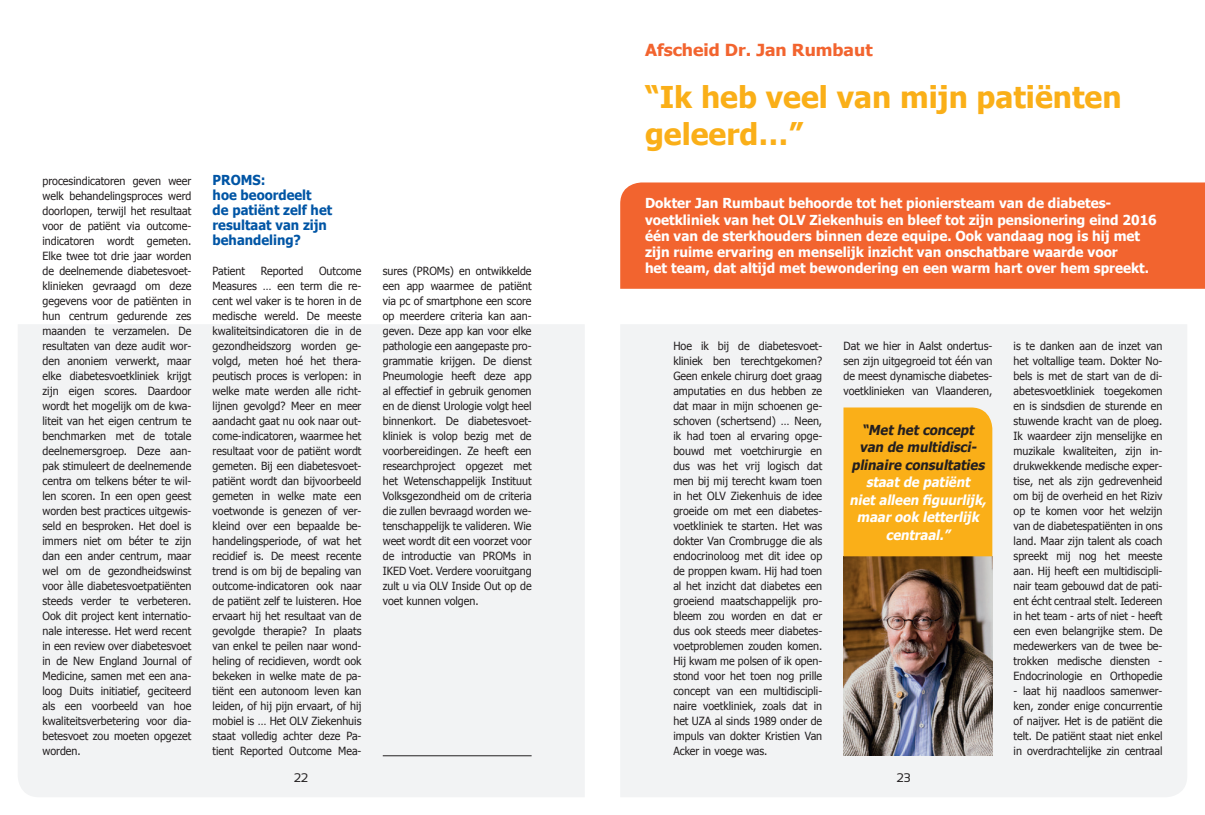
<style>
.page{position:relative;width:1205px;height:815px;background:#fff}
.page>*{position:absolute;margin:0;border:0;box-sizing:border-box;transform-origin:0 0}
.t1{font:700 30px/37.5px "Tahoma";color:#faaf18}
.t2{font:700 16.62px "Tahoma";color:#f2642f;scale:1.05 1}
.t3{font:700 13.75px/16.2px "Tahoma";color:#fff}
.t4{font:700 13.75px/15px "Tahoma";color:#0155a5;scale:.95 1}
.t5{font:italic 700 13.75px/17.5px "Tahoma";color:#fff;text-align:center;scale:.95 1}
.t6{font:italic 700 13.75px/17.5px "Tahoma";color:#231f20;text-align:center;scale:.95 1}
.t7{font:12.5px "Sansation";color:#231f20}
.t8{font:11.25px/15px "Tahoma";color:#231f20;text-align:justify;scale:.95 1}
</style>
<div class="page">
<div style="left:620px;top:324px;width:567px;height:473px;background:#f2f3f4"></div>
<div style="left:18px;top:324px;width:567px;height:473px;background:#f2f3f4"></div>
<div style="left:620px;top:182px;width:585px;height:107px;background:#f2642f"></div>
<img style="left:843px;top:556px;width:149px;height:199px">
<hr style="left:383px;top:755px;width:148px;height:1px;background:#231f20">
<div style="left:843px;top:407px;width:149px;height:149px;background:#faaf18"></div>
<h2 class="t2" style="left:645px;top:38px;width:218px">Afscheid Dr. Jan Rumbaut</h2>
<p class="t8" style="left:43px;top:173px;width:158px">procesindicatoren geven weer welk behandelingsproces werd doorlopen, terwijl het resultaat voor de patiënt via outcome&shy;indicatoren wordt gemeten.<br>Elke twee tot drie jaar worden de deelnemende diabetesvoet&shy;klinieken gevraagd om deze gegevens voor de patiënten in hun centrum gedurende zes maanden te verzamelen. De resultaten van deze audit wor&shy;den anoniem verwerkt, maar elke diabetesvoetkliniek krijgt zijn eigen scores. Daardoor wordt het mogelijk om de kwa&shy;liteit van het eigen centrum te benchmarken met de totale deelnemersgroep. Deze aan&shy;pak stimuleert de deelnemende centra om telkens béter te wil&shy;len scoren. In een open geest worden best practices uitgewis&shy;seld en besproken. Het doel is immers niet om béter te zijn dan een ander centrum, maar wel om de gezondheidswinst voor àlle diabetesvoetpatiënten steeds verder te verbeteren.<br>Ook dit project kent internatio&shy;nale interesse. Het werd recent in een review over diabetesvoet in de New England Journal of Medicine, samen met een ana&shy;loog Duits initiatief, geciteerd als een voorbeeld van hoe kwaliteitsverbetering voor dia&shy;betesvoet zou moeten opgezet worden.</p>
<p class="t4" style="left:213px;top:172px;width:127px">PROMS:<br>hoe beoordeelt<br>de patiënt zelf het resultaat van zijn behandeling?</p>
<p class="t8" style="left:213px;top:263px;width:36px">Patient</p>
<p class="t8" style="left:261px;top:263px;width:46px">Reported</p>
<p class="t8" style="left:213px;top:263px;width:158px;text-indent:106px">Outcome Measures … een term die re&shy;cent wel vaker is te horen in de medische wereld. De meeste kwaliteitsindicatoren die in de gezondheidszorg worden ge&shy;volgd, meten hoé het thera&shy;peutisch proces is verlopen: in welke mate werden alle richt&shy;lijnen gevolgd? Meer en meer aandacht gaat nu ook naar out&shy;come-indicatoren, waarmee het resultaat voor de patiënt wordt gemeten. Bij een diabetesvoet&shy;patiënt wordt dan bijvoorbeeld gemeten in welke mate een voetwonde is genezen of ver&shy;kleind over een bepaalde be&shy;handelingsperiode, of wat het recidief is. De meest recente trend is om bij de bepaling van outcome-indicatoren ook naar de patiënt zelf te luisteren. Hoe ervaart hij het resultaat van de gevolgde therapie? In plaats van enkel te peilen naar wond&shy;heling of recidieven, wordt ook bekeken in welke mate de pa&shy;tiënt een autonoom leven kan leiden, of hij pijn ervaart, of hij mobiel is … Het OLV Ziekenhuis staat volledig achter deze Pa&shy;tient Reported Outcome Mea-</p>
<p class="t8" style="left:383px;top:263px;width:158px">sures (PROMs) en ontwikkelde een app waarmee de patiënt via pc of smartphone een score op meerdere criteria kan aan&shy;geven. Deze app kan voor elke pathologie een aangepaste pro&shy;grammatie krijgen. De dienst Pneumologie heeft deze app al effectief in gebruik genomen en de dienst Urologie volgt heel binnenkort. De diabetesvoet&shy;kliniek is volop bezig met de voorbereidingen. Ze heeft een researchproject opgezet met het Wetenschappelijk Instituut Volksgezondheid om de criteria die zullen bevraagd worden we&shy;tenschappelijk te valideren. Wie weet wordt dit een voorzet voor de introductie van PROMs in IKED Voet. Verdere vooruitgang zult u via OLV Inside Out op de voet kunnen volgen.</p>
<h1 class="t1" style="left:645px;top:76px;width:478px">“Ik heb veel van mijn patiënten geleerd…”</h1>
<p class="t3" style="left:645px;top:194px;width:513px">Dokter Jan Rumbaut behoorde tot het pioniersteam van de diabetes&shy;voetkliniek van het OLV Ziekenhuis en bleef tot zijn pensionering eind 2016 één van de sterkhouders binnen deze equipe. Ook vandaag nog is hij met zijn ruime ervaring en menselijk inzicht van onschatbare waarde voor<br>het team, dat altijd met bewondering en een warm hart over hem spreekt.</p>
<p class="t8" style="left:673px;top:338px;width:158px">Hoe ik bij de diabetesvoet&shy;kliniek ben terechtgekomen?<br>Geen enkele chirurg doet graag amputaties en dus hebben ze dat maar in mijn schoenen ge&shy;schoven (schertsend) … Neen, ik had toen al ervaring opge&shy;bouwd met voetchirurgie en dus was het vrij logisch dat men bij mij terecht kwam toen in het OLV Ziekenhuis de idee groeide om met een diabetes&shy;voetkliniek te starten. Het was dokter Van Crombrugge die als endocrinoloog met dit idee op de proppen kwam. Hij had toen al het inzicht dat diabetes een groeiend maatschappelijk pro&shy;bleem zou worden en dat er dus ook steeds meer diabetes&shy;voetproblemen zouden komen.<br>Hij kwam me polsen of ik open&shy;stond voor het toen nog prille concept van een multidiscipli&shy;naire voetkliniek, zoals dat in het UZA al sinds 1989 onder de impuls van dokter Kristien Van Acker in voege was.</p>
<p class="t8" style="left:843px;top:338px;width:158px">Dat we hier in Aalst ondertus&shy;sen zijn uitgegroeid tot één van de meest dynamische diabetes&shy;voetklinieken van Vlaanderen,</p>
<p class="t8" style="left:1013px;top:338px;width:158px">is te danken aan de inzet van het voltallige team. Dokter No&shy;bels is met de start van de di&shy;abetesvoetkliniek toegekomen en is sindsdien de sturende en stuwende kracht van de ploeg.<br>Ik waardeer zijn menselijke en muzikale kwaliteiten, zijn in&shy;drukwekkende medische exper&shy;tise, net als zijn gedrevenheid om bij de overheid en het Riziv op te komen voor het welzijn van de diabetespatiënten in ons land. Maar zijn talent als coach spreekt mij nog het meeste aan. Hij heeft een multidiscipli&shy;nair team gebouwd dat de pati&shy;ënt écht centraal stelt. Iedereen in het team - arts of niet - heeft een even belangrijke stem. De medewerkers van de twee be&shy;trokken medische diensten - Endocrinologie en Orthopedie</p>
<p class="t6" style="left:851px;top:420px;width:145px">“Methetconcept van de multidisci&shy;plinaire consultaties</p>
<p class="t5" style="left:849px;top:473px;width:145px">staatde patiënt nietalleen figuurlijk, maarook letterlijk centraal.”</p>
<p class="t8" style="left:1013px;top:683px;width:158px">- laat hij naadloos samenwer&shy;ken, zonder enige concurrentie of naijver. Het is de patiënt die telt. De patiënt staat niet enkel in overdrachtelijke zin centraal</p>
<p class="t7" style="left:294px;top:770px;width:15px">22</p>
<p class="t7" style="left:897px;top:770px;width:16px">23</p>
</div>
